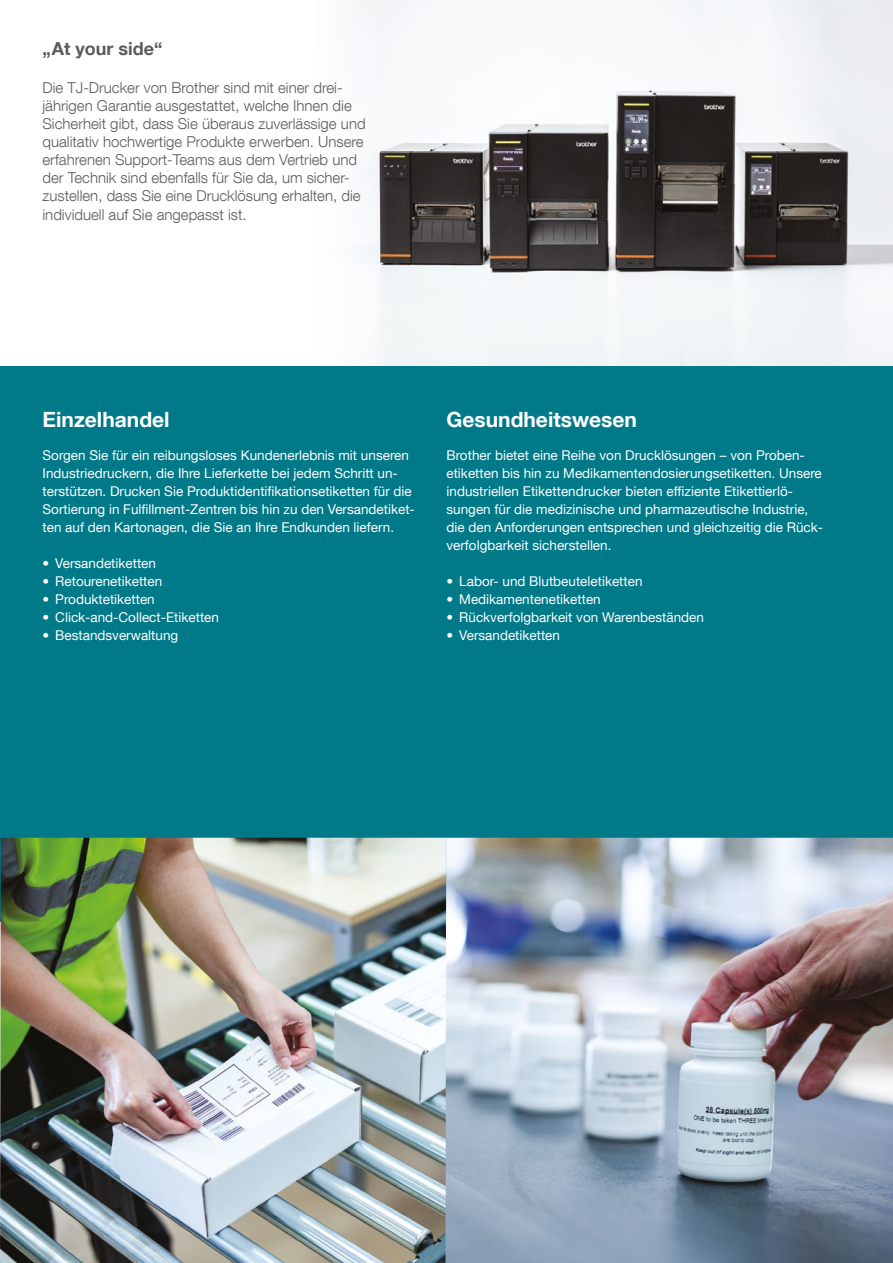
<style>
.page{position:relative;width:893px;height:1263px;background:#fff}
.page>*{position:absolute;margin:0;border:0;box-sizing:border-box;transform-origin:0 0}
.t1{font:700 21px "Helvetica Neue LT Com";color:#fff}
.t2{font:700 18px "Helvetica Neue LT Com";color:#5c5c5b}
.t3{font:300 15px/18px "Helvetica Neue LT Com";color:#5c5c5b}
.t4{font:13.5px/18px "Helvetica Neue LT Com";color:#fff}
</style>
<div class="page">
<img style="left:359px;top:0;width:534px;height:366px">
<div style="left:0;top:366px;width:893px;height:555px;background:#007988"></div>
<img style="left:1px;top:838px;width:892px;height:425px">
<img style="left:0;top:838px;width:1px;height:425px">
<h2 class="t2" style="left:43px;top:38px;width:122px">„At your side“</h2>
<p class="t3" style="left:43px;top:78px;width:325px">Die TJ-Drucker von Brother sind mit einer drei&shy;jährigen Garantie ausgestattet, welche Ihnen die Sicherheit gibt, dass Sie überaus zuverlässige und qualitativ hochwertige Produkte erwerben. Unsere erfahrenen Support-Teams aus dem Vertrieb und der Technik sind ebenfalls für Sie da, um sicher&shy;zustellen, dass Sie eine Drucklösung erhalten, die</p>
<p class="t3" style="left:43px;top:206px;width:206px">individuell auf Sie angepasst ist.</p>
<h1 class="t1" style="left:43px;top:407px;width:129px">Einzelhandel</h1>
<p class="t4" style="left:43px;top:446px;width:374px">Sorgen Sie für ein reibungsloses Kundenerlebnis mit unseren Industriedruckern, die Ihre Lieferkette bei jedem Schritt un&shy;terstützen. Drucken Sie Produktidentifikationsetiketten für die Sortierung in Fulfillment-Zentren bis hin zu den Versandetiket&shy;ten auf den Kartonagen, die Sie an Ihre Endkunden liefern.</p>
<p class="t4" style="left:43px;top:554px;width:115px">• Versandetiketten</p>
<p class="t4" style="left:43px;top:572px;width:121px">• Retourenetiketten</p>
<p class="t4" style="left:43px;top:590px;width:114px">• Produktetiketten</p>
<p class="t4" style="left:43px;top:608px;width:178px">• Click-and-Collect-Etiketten</p>
<p class="t4" style="left:43px;top:626px;width:137px">• Bestandsverwaltung</p>
<h1 class="t1" style="left:446px;top:407px;width:192px">Gesundheitswesen</h1>
<p class="t4" style="left:446px;top:446px;width:378px">Brother bietet eine Reihe von Drucklösungen – von Proben&shy;etiketten bis hin zu Medikamentendosierungsetiketten. Unsere industriellen Etikettendrucker bieten effiziente Etikettierlö&shy;sungen für die medizinische und pharmazeutische Industrie, die den Anforderungen entsprechen und gleichzeitig die Rück&shy;verfolgbarkeit sicherstellen.</p>
<p class="t4" style="left:446px;top:572px;width:198px">• Labor- und Blutbeuteletiketten</p>
<p class="t4" style="left:446px;top:590px;width:156px">• Medikamentenetiketten</p>
<p class="t4" style="left:446px;top:608px;width:259px">• Rückverfolgbarkeit von Warenbeständen</p>
<p class="t4" style="left:446px;top:626px;width:115px">• Versandetiketten</p>
</div>
